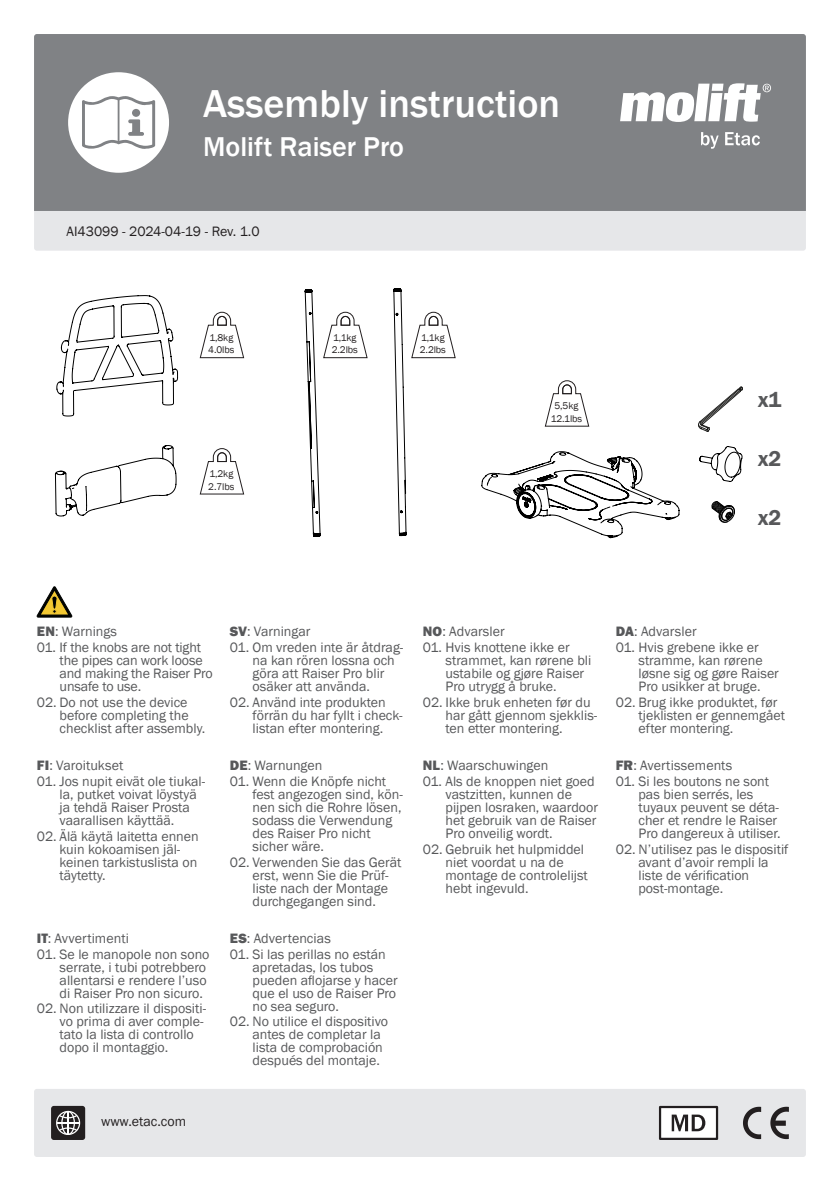
<style>
.page{position:relative;width:840px;height:1191px;background:#fff}
.page>*{position:absolute;margin:0;border:0;box-sizing:border-box;transform-origin:0 0}
.User_manual_-_Header__1{font:500 40px "Franklin Gothic";color:#fff}
.Product_name_-_Sub_header__1{font:500 28px "Franklin Gothic";color:#fff}
.R82_billedtekst{font:600 22px "Franklin Gothic";color:#57585a}
._2_-_Symbols{font:14px/13px "Franklin Gothic";color:#57585a}
._1_-_Modelnumber_and_revision__frontpage{font:14px "Franklin Gothic";color:#231f20}
._3_-_New_Body{font:10px "Franklin Gothic";letter-spacing:-.01em;color:#231f20}
.s1{font-weight:800}
</style>
<div class="page">
<svg style="left:37px;top:586px;width:36px;height:32px"></svg>
<svg style="left:200px;top:448px;width:44px;height:46px"></svg>
<svg style="left:545px;top:380px;width:43px;height:46px"></svg>
<svg style="left:200px;top:312px;width:44px;height:46px"></svg>
<svg style="left:56px;top:295px;width:122px;height:121px"></svg>
<svg style="left:55px;top:445px;width:121px;height:71px"></svg>
<svg style="left:481px;top:451px;width:198px;height:87px"></svg>
<svg style="left:304px;top:289px;width:63px;height:248px"></svg>
<svg style="left:393px;top:288px;width:62px;height:248px"></svg>
<svg style="left:711px;top:501px;width:23px;height:21px"></svg>
<svg style="left:699px;top:446px;width:43px;height:36px"></svg>
<svg style="left:698px;top:387px;width:44px;height:44px"></svg>
<div style="left:34px;top:211px;width:771px;height:40px;background:#e6e7e9"></div>
<div style="left:34px;top:34px;width:771px;height:177px;background:#808285"></div>
<div style="left:68px;top:72px;width:101px;height:101px;background:#fff;border-radius:50%"></div>
<svg style="left:82px;top:96px;width:73px;height:53px"></svg>
<div style="left:132px;top:109px;width:8px;height:8px;background:#808285;border-radius:50%"></div>
<hr style="left:118px;top:98px;width:1px;height:46px;background:#808285">
<div style="left:34px;top:1089px;width:771px;height:68px;background:#e6e7e9;border-radius:3px"></div>
<div style="left:658px;top:1107px;width:57px;height:31px;background:#fff;border-radius:3px"></div>
<svg style="left:743px;top:1106px;width:17px;height:33px"></svg>
<svg style="left:770px;top:1106px;width:18px;height:33px"></svg>
<div style="left:658px;top:1105px;width:59px;height:35px;border:2px solid #231f20"></div>
<svg style="left:671px;top:1114px;width:34px;height:17px"></svg>
<div style="left:51px;top:1105px;width:34px;height:35px;background:#231f20;border-radius:3px"></div>
<svg style="left:56px;top:1110px;width:24px;height:25px"></svg>
<svg style="left:619px;top:83px;width:151px;height:39px"></svg>
<svg style="left:700px;top:132px;width:18px;height:17px"></svg>
<svg style="left:724px;top:132px;width:35px;height:13px"></svg>
<p class="User_manual_-_Header__1" style="left:203px;top:79px;width:358px">Assembly instruction</p>
<p class="Product_name_-_Sub_header__1" style="left:203px;top:129px;width:202px">Molift Raiser Pro</p>
<p class="_1_-_Modelnumber_and_revision__frontpage" style="left:67px;top:222px;width:194px">AI43099 - 2024-04-19 - Rev. 1.0</p>
<p class="_3_-_New_Body" style="left:209px;top:331px;width:25px">1,8kg</p>
<p class="_3_-_New_Body" style="left:208px;top:344px;width:28px">4.0lbs</p>
<p class="_3_-_New_Body" style="left:209px;top:467px;width:25px">1,2kg</p>
<p class="_3_-_New_Body" style="left:208px;top:480px;width:28px">2.7lbs</p>
<p class="_3_-_New_Body" style="left:333px;top:331px;width:25px">1,1kg</p>
<p class="_3_-_New_Body" style="left:331px;top:344px;width:28px">2.2lbs</p>
<p class="_3_-_New_Body" style="left:421px;top:331px;width:25px">1,1kg</p>
<p class="_3_-_New_Body" style="left:419px;top:344px;width:28px">2.2lbs</p>
<p class="_3_-_New_Body" style="left:554px;top:399px;width:25px">5,5kg</p>
<p class="_3_-_New_Body" style="left:550px;top:412px;width:33px">12.1lbs</p>
<p class="R82_billedtekst" style="left:757px;top:386px;width:25px">x1</p>
<p class="R82_billedtekst" style="left:757px;top:445px;width:25px">x2</p>
<p class="R82_billedtekst" style="left:757px;top:504px;width:25px">x2</p>
<p class="_2_-_Symbols" style="left:37px;top:625px;width:82px"><span class="s1">EN</span>: Warnings</p>
<p class="_2_-_Symbols" style="left:60px;top:641px;width:154px;text-indent:-23px">01. If the knobs are not tight the pipes can work loose and making the Raiser Pro unsafe to use.</p>
<p class="_2_-_Symbols" style="left:60px;top:696px;width:147px;text-indent:-23px">02. Do not use the device before completing the checklist after assembly.</p>
<p class="_2_-_Symbols" style="left:37px;top:759px;width:88px"><span class="s1">FI</span>: Varoitukset</p>
<p class="_2_-_Symbols" style="left:60px;top:775px;width:147px;text-indent:-23px">01. Jos nupit eivät ole tiukal&shy;la, putket voivat löystyä ja tehdä Raiser Prosta vaarallisen käyttää.</p>
<p class="_2_-_Symbols" style="left:60px;top:830px;width:141px;text-indent:-23px">02. Älä käytä laitetta ennen kuin kokoamisen jäl&shy;keinen tarkistuslista on täytetty.</p>
<p class="_2_-_Symbols" style="left:37px;top:932px;width:94px"><span class="s1">IT</span>: Avvertimenti</p>
<p class="_2_-_Symbols" style="left:60px;top:947px;width:151px;text-indent:-23px">01. Se le manopole non sono serrate, i tubi potrebbero allentarsi e rendere l’uso di Raiser Pro non sicuro.</p>
<p class="_2_-_Symbols" style="left:60px;top:1002px;width:148px;text-indent:-23px">02. Non utilizzare il dispositi&shy;vo prima di aver comple&shy;tato la lista di controllo dopo il montaggio.</p>
<p class="_2_-_Symbols" style="left:230px;top:625px;width:82px"><span class="s1">SV</span>: Varningar</p>
<p class="_2_-_Symbols" style="left:252px;top:641px;width:152px;text-indent:-23px">01. Om vreden inte är åtdrag&shy;na kan rören lossna och göra att Raiser Pro blir osäker att använda.</p>
<p class="_2_-_Symbols" style="left:252px;top:696px;width:152px;text-indent:-23px">02. Använd inte produkten förrän du har fyllt i check&shy;listan efter montering.</p>
<p class="_2_-_Symbols" style="left:230px;top:759px;width:94px"><span class="s1">DE</span>: Warnungen</p>
<p class="_2_-_Symbols" style="left:252px;top:775px;width:152px;text-indent:-23px">01. Wenn die Knöpfe nicht fest angezogen sind, kön&shy;nen sich die Rohre lösen, sodass die Verwendung des Raiser Pro nicht sicher wäre.</p>
<p class="_2_-_Symbols" style="left:252px;top:856px;width:150px;text-indent:-23px">02. Verwenden Sie das Gerät erst, wenn Sie die Prüf&shy;liste nach der Montage durchgegangen sind.</p>
<p class="_2_-_Symbols" style="left:230px;top:932px;width:102px"><span class="s1">ES</span>: Advertencias</p>
<p class="_2_-_Symbols" style="left:252px;top:947px;width:146px;text-indent:-23px">01. Si las perillas no están apretadas, los tubos pueden aflojarse y hacer que el uso de Raiser Pro no sea seguro.</p>
<p class="_2_-_Symbols" style="left:252px;top:1015px;width:137px;text-indent:-23px">02. No utilice el dispositivo antes de completar la lista de comprobación después del montaje.</p>
<p class="_1_-_Modelnumber_and_revision__frontpage" style="left:101px;top:1113px;width:87px">www.etac.com</p>
<p class="_2_-_Symbols" style="left:422px;top:625px;width:83px"><span class="s1">NO</span>: Advarsler</p>
<p class="_2_-_Symbols" style="left:445px;top:641px;width:147px;text-indent:-23px">01. Hvis knottene ikke er strammet, kan rørene bli ustabile og gjøre Raiser<br>Pro utrygg å bruke.</p>
<p class="_2_-_Symbols" style="left:445px;top:696px;width:153px;text-indent:-23px">02. Ikke bruk enheten før du har gått gjennom sjekklis&shy;ten etter montering.</p>
<p class="_2_-_Symbols" style="left:422px;top:759px;width:127px"><span class="s1">NL</span>: Waarschuwingen</p>
<p class="_2_-_Symbols" style="left:445px;top:775px;width:154px;text-indent:-23px">01. Als de knoppen niet goed vastzitten, kunnen de pijpen losraken, waardoor het gebruik van de Raiser<br>Pro onveilig wordt.</p>
<p class="_2_-_Symbols" style="left:445px;top:843px;width:144px;text-indent:-23px">02. Gebruik het hulpmiddel niet voordat u na de montage de controlelijst hebt ingevuld.</p>
<p class="_2_-_Symbols" style="left:615px;top:625px;width:82px"><span class="s1">DA</span>: Advarsler</p>
<p class="_2_-_Symbols" style="left:638px;top:641px;width:142px;text-indent:-23px">01. Hvis grebene ikke er stramme, kan rørene løsne sig og gøre Raiser<br>Pro usikker at bruge.</p>
<p class="_2_-_Symbols" style="left:638px;top:696px;width:148px;text-indent:-23px">02. Brug ikke produktet, før tjeklisten er gennemgået efter montering.</p>
<p class="_2_-_Symbols" style="left:615px;top:759px;width:118px"><span class="s1">FR</span>: Avertissements</p>
<p class="_2_-_Symbols" style="left:638px;top:775px;width:144px;text-indent:-23px">01. Si les boutons ne sont pas bien serrés, les tuyaux peuvent se déta&shy;cher et rendre le Raiser<br>Pro dangereux à utiliser.</p>
<p class="_2_-_Symbols" style="left:638px;top:843px;width:151px;text-indent:-23px">02. N’utilisez pas le dispositif avant d’avoir rempli la liste de vérification post-montage.</p>
</div>
